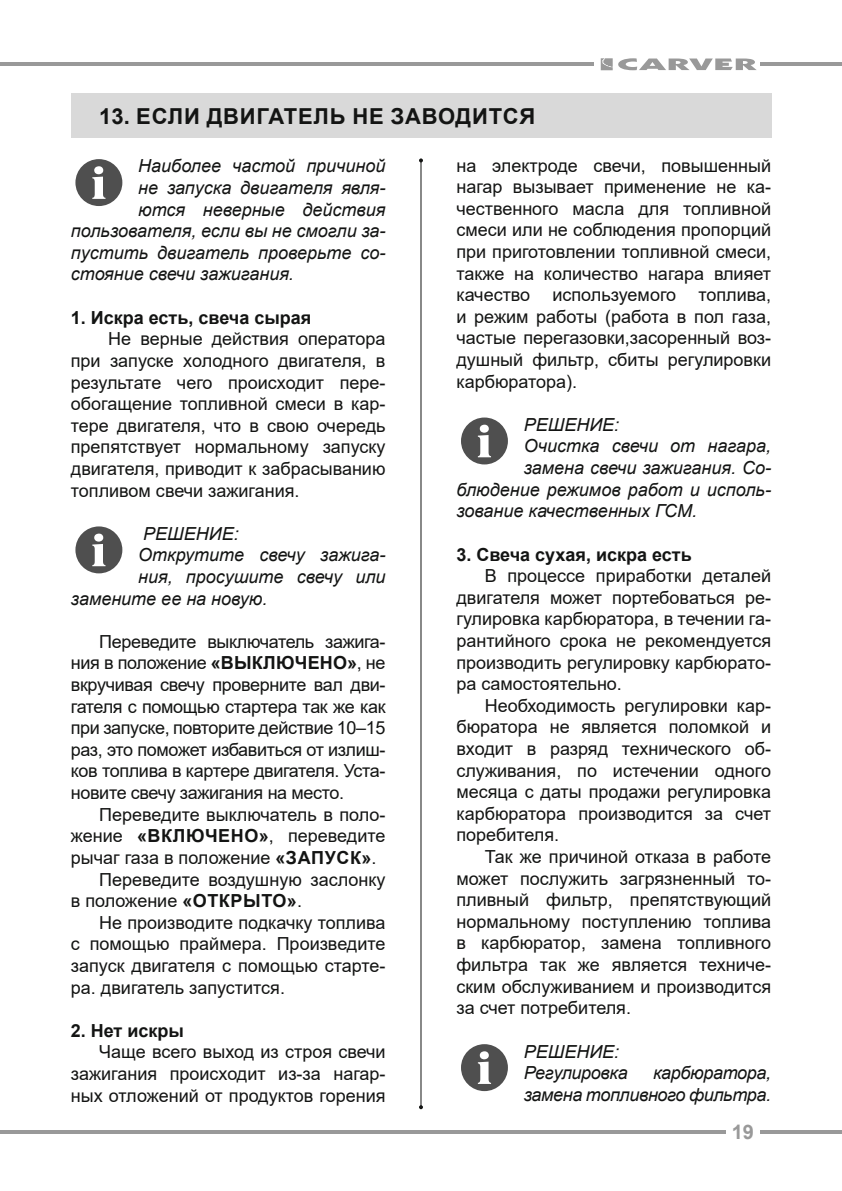
<style>
.page{position:relative;width:842px;height:1191px;background:#fff}
.page>*{position:absolute;margin:0;border:0;box-sizing:border-box;transform-origin:0 0}
.t1{font:700 22px "Arial";letter-spacing:.035em;color:#131413}
.t2{font:700 20px "Arial";color:#999}
.t3{font:18px/21.6px "Arial";color:#131413;text-align:justify}
.t4{font:italic 18px "Arial";color:#131413}
.t5{font:italic 18px/21.6px "Arial";letter-spacing:-.02em;color:#131413}
.t6{font:700 18px "Arial";color:#131413}
.s1{font-weight:700}
</style>
<div class="page">
<hr style="left:0;top:1130px;width:726px;height:4px;background:#999">
<hr style="left:0;top:62px;width:594px;height:4px;background:#999">
<hr style="left:761px;top:1130px;width:81px;height:4px;background:#999">
<hr style="left:761px;top:62px;width:81px;height:4px;background:#999">
<svg style="left:601px;top:58px;width:156px;height:12px"></svg>
<div style="left:71px;top:94px;width:700px;height:44px;background:#d9d9d9"></div>
<div style="left:75px;top:159px;width:47px;height:47px;background:#4f4f4f;border-radius:50%"></div>
<svg style="left:92px;top:166px;width:13px;height:33px"></svg>
<div style="left:75px;top:526px;width:47px;height:47px;background:#4f4f4f;border-radius:50%"></div>
<svg style="left:92px;top:533px;width:13px;height:33px"></svg>
<hr style="left:420px;top:160px;width:1px;height:947px;background:#131413">
<svg style="left:419px;top:158px;width:4px;height:4px"></svg>
<svg style="left:419px;top:1105px;width:4px;height:4px"></svg>
<div style="left:461px;top:417px;width:47px;height:47px;background:#4f4f4f;border-radius:50%"></div>
<svg style="left:478px;top:425px;width:13px;height:32px"></svg>
<div style="left:461px;top:1044px;width:47px;height:47px;background:#4f4f4f;border-radius:50%"></div>
<svg style="left:478px;top:1051px;width:13px;height:33px"></svg>
<p class="t1" style="left:99px;top:100px;width:438px">13. ЕСЛИ ДВИГАТЕЛЬ НЕ ЗАВОДИТСЯ</p>
<p class="t4" style="left:138px;top:154px;width:249px">Наиболее частой причиной</p>
<p class="t4" style="left:138px;top:176px;width:249px">не запуска двигателя явля-</p>
<p class="t4" style="left:138px;top:198px;width:249px">ются неверные действия</p>
<p class="t4" style="left:71px;top:219px;width:316px">пользователя, если вы не смогли за-</p>
<p class="t4" style="left:71px;top:241px;width:316px">пустить двигатель проверьте со-</p>
<p class="t4" style="left:71px;top:262px;width:225px">стояние свечи зажигания.</p>
<p class="t6" style="left:71px;top:305px;width:242px">1. Искра есть, свеча сырая</p>
<p class="t3" style="left:71px;top:328px;width:316px;text-indent:37px">Не верные действия оператора при запуске холодного двигателя, в результате чего происходит пере&shy;обогащение топливной смеси в кар&shy;тере двигателя, что в свою очередь препятствует нормальному запуску двигателя, приводит к забрасыванию топливом свечи зажигания.</p>
<p class="t4" style="left:143px;top:522px;width:97px">РЕШЕНИЕ:</p>
<p class="t4" style="left:138px;top:543px;width:249px">Открутите свечу зажига-</p>
<p class="t4" style="left:138px;top:565px;width:249px">ния, просушите свечу или</p>
<p class="t4" style="left:71px;top:586px;width:198px">замените ее на новую.</p>
<p class="t3" style="left:71px;top:630px;width:316px;text-indent:28px">Переведите выключатель зажига&shy;ния в положение <span class="s1">«ВЫКЛЮЧЕНО»</span>, не вкручивая свечу проверните вал дви&shy;гателя с помощью стартера так же как при запуске, повторите действие 10–15 раз, это поможет избавиться от излиш&shy;ков топлива в картере двигателя. Уста&shy;новите свечу зажигания на место.</p>
<p class="t3" style="left:99px;top:803px;width:288px">Переведите выключатель в поло-</p>
<p class="t3" style="left:71px;top:825px;width:316px">жение <span class="s1">«ВКЛЮЧЕНО»</span>, переведите</p>
<p class="t3" style="left:71px;top:846px;width:307px">рычаг газа в положение <span class="s1">«ЗАПУСК»</span>.</p>
<p class="t3" style="left:99px;top:868px;width:288px">Переведите воздушную заслонку</p>
<p class="t3" style="left:71px;top:890px;width:233px">в положение <span class="s1">«ОТКРЫТО»</span>.</p>
<p class="t3" style="left:99px;top:911px;width:288px">Не производите подкачку топлива</p>
<p class="t3" style="left:71px;top:933px;width:316px">с помощью праймера. Произведите</p>
<p class="t3" style="left:71px;top:954px;width:316px">запуск двигателя с помощью старте-</p>
<p class="t3" style="left:71px;top:976px;width:216px">ра. двигатель запустится.</p>
<p class="t6" style="left:71px;top:1017px;width:115px">2. Нет искры</p>
<p class="t3" style="left:71px;top:1041px;width:316px;text-indent:28px">Чаще всего выход из строя свечи зажигания происходит из-за нагар&shy;ных отложений от продуктов горения</p>
<p class="t3" style="left:456px;top:154px;width:316px">на электроде свечи, повышенный нагар вызывает применение не ка&shy;чественного масла для топливной смеси или не соблюдения пропорций при приготовлении топливной смеси, также на количество нагара влияет качество используемого топлива, и режим работы (работа в пол газа, частые перегазовки,засоренный воз&shy;душный фильтр, сбиты регулировки карбюратора).</p>
<p class="t4" style="left:524px;top:413px;width:97px">РЕШЕНИЕ:</p>
<p class="t4" style="left:524px;top:434px;width:249px">Очистка свечи от нагара,</p>
<p class="t4" style="left:524px;top:456px;width:249px">замена свечи зажигания. Со-</p>
<p class="t4" style="left:456px;top:478px;width:316px">блюдение режимов работ и исполь-</p>
<p class="t4" style="left:456px;top:499px;width:242px">зование качественных ГСМ.</p>
<p class="t6" style="left:456px;top:541px;width:237px">3. Свеча сухая, искра есть</p>
<p class="t3" style="left:456px;top:565px;width:316px;text-indent:28px">В процессе приработки деталей двигателя может портебоваться ре&shy;гулировка карбюратора, в течении га&shy;рантийного срока не рекомендуется производить регулировку карбюрато&shy;ра самостоятельно.</p>
<p class="t3" style="left:456px;top:694px;width:316px;text-indent:28px">Необходимость регулировки кар&shy;бюратора не является поломкой и входит в разряд технического об&shy;служивания, по истечении одного месяца с даты продажи регулировка карбюратора производится за счет поребителя.</p>
<p class="t3" style="left:456px;top:845px;width:316px;text-indent:28px">Так же причиной отказа в работе может послужить загрязненный то&shy;пливный фильтр, препятствующий нормальному поступлению топлива в карбюратор, замена топливного фильтра так же является техниче&shy;ским обслуживанием и производится за счет потребителя.</p>
<p class="t5" style="left:524px;top:1040px;width:105px">РЕШЕНИЕ:<br>Регулировка</p>
<p class="t5" style="left:524px;top:1062px;width:249px;text-align:right">карбюратора,<br>замена топливного фильтра.</p>
<p class="t2" style="left:732px;top:1118px;width:24px">19</p>
</div>
